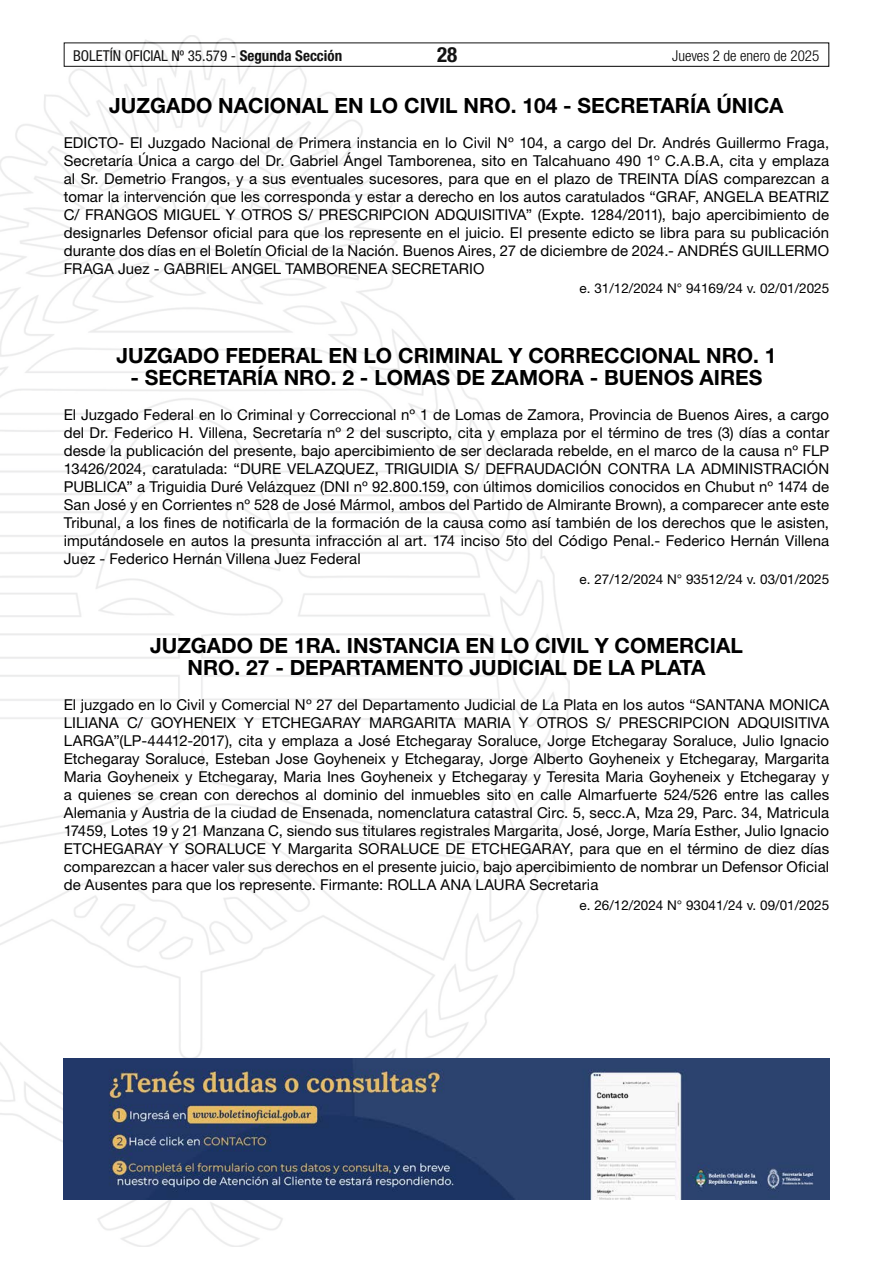
<style>
.page{position:relative;width:893px;height:1263px;background:#fff}
.page>*{position:absolute;margin:0;border:0;box-sizing:border-box;transform-origin:0 0}
.t1{font:700 21px/22.5px "Helvetica Neue LT Std";color:#000;text-align:center}
.t2{font:700 condensed 21px "Helvetica Neue LT Std";color:#000}
.t3{font:15px/18px "Helvetica Neue LT Std";letter-spacing:.005em;color:#000;text-align:justify}
.t4{font:condensed 15px "Helvetica Neue LT Std";color:#000}
.t5{font:300 condensed 15px "Helvetica Neue LT Std";color:#000}
.t6{font:13.5px "Helvetica Neue LT Std";color:#000}
.s1{font-weight:700}
</style>
<div class="page">
<div style="left:64px;top:43px;width:765px;height:24px;border:1px solid #000"></div>
<img style="left:0;top:35px;width:569px;height:1211px">
<img style="left:64px;top:1059px;width:765px;height:140px">
<p class="t4" style="left:73px;top:47px;width:271px">BOLETÍN OFICIAL Nº 35.579 - <span class="s1">Segunda Sección</span></p>
<h1 class="t2" style="left:437px;top:42px;width:22px">28</h1>
<p class="t5" style="left:672px;top:47px;width:149px">Jueves 2 de enero de 2025</p>
<h1 class="t1" style="left:109px;top:94px;width:676px">JUZGADO NACIONAL EN LO CIVIL NRO. 104 - SECRETARÍA ÚNICA</h1>
<p class="t3" style="left:64px;top:133px;width:767px">EDICTO- El Juzgado Nacional de Primera instancia en lo Civil Nº 104, a cargo del Dr. Andrés Guillermo Fraga, Secretaría Única a cargo del Dr. Gabriel Ángel Tamborenea, sito en Talcahuano 490 1º C.A.B.A, cita y emplaza al Sr. Demetrio Frangos, y a sus eventuales sucesores, para que en el plazo de TREINTA DÍAS comparezcan a tomar la intervención que les corresponda y estar a derecho en los autos caratulados “GRAF, ANGELA BEATRIZ C/ FRANGOS MIGUEL Y OTROS S/ PRESCRIPCION ADQUISITIVA” (Expte. 1284/2011), bajo apercibimiento de designarles Defensor oficial para que los represente en el juicio. El presente edicto se libra para su publicación durante dos días en el Boletín Oficial de la Nación. Buenos Aires, 27 de diciembre de 2024.- ANDRÉS GUILLERMO FRAGA Juez - GABRIEL ANGEL TAMBORENEA SECRETARIO</p>
<p class="t6" style="left:580px;top:280px;width:251px">e. 31/12/2024 N° 94169/24 v. 02/01/2025</p>
<h1 class="t1" style="left:116px;top:343px;width:661px">JUZGADO FEDERAL EN LO CRIMINAL Y CORRECCIONAL NRO. 1</h1>
<h1 class="t1" style="left:130px;top:366px;width:633px">- SECRETARÍA NRO. 2 - LOMAS DE ZAMORA - BUENOS AIRES</h1>
<p class="t3" style="left:64px;top:406px;width:767px">El Juzgado Federal en lo Criminal y Correccional nº 1 de Lomas de Zamora, Provincia de Buenos Aires, a cargo del Dr. Federico H. Villena, Secretaría nº 2 del suscripto, cita y emplaza por el término de tres (3) días a contar desde la publicación del presente, bajo apercibimiento de ser declarada rebelde, en el marco de la causa nº FLP 13426/2024, caratulada: “DURE VELAZQUEZ, TRIGUIDIA S/ DEFRAUDACIÓN CONTRA LA ADMINISTRACIÓN PUBLICA” a Triguidia Duré Velázquez (DNI nº 92.800.159, con últimos domicilios conocidos en Chubut nº 1474 de San José y en Corrientes nº 528 de José Mármol, ambos del Partido de Almirante Brown), a comparecer ante este Tribunal, a los fines de notificarla de la formación de la causa como así también de los derechos que le asisten, imputándosele en autos la presunta infracción al art. 174 inciso 5to del Código Penal.- Federico Hernán Villena Juez - Federico Hernán Villena Juez Federal</p>
<p class="t6" style="left:580px;top:571px;width:251px">e. 27/12/2024 N° 93512/24 v. 03/01/2025</p>
<h1 class="t1" style="left:150px;top:634px;width:594px">JUZGADO DE 1RA. INSTANCIA EN LO CIVIL Y COMERCIAL<br>NRO. 27 - DEPARTAMENTO JUDICIAL DE LA PLATA</h1>
<p class="t3" style="left:64px;top:696px;width:767px">El juzgado en lo Civil y Comercial Nº 27 del Departamento Judicial de La Plata en los autos “SANTANA MONICA LILIANA C/ GOYHENEIX Y ETCHEGARAY MARGARITA MARIA Y OTROS S/ PRESCRIPCION ADQUISITIVA LARGA”(LP-44412-2017), cita y emplaza a José Etchegaray Soraluce, Jorge Etchegaray Soraluce, Julio Ignacio Etchegaray Soraluce, Esteban Jose Goyheneix y Etchegaray, Jorge Alberto Goyheneix y Etchegaray, Margarita Maria Goyheneix y Etchegaray, Maria Ines Goyheneix y Etchegaray y Teresita Maria Goyheneix y Etchegaray y a quienes se crean con derechos al dominio del inmuebles sito en calle Almarfuerte 524/526 entre las calles Alemania y Austria de la ciudad de Ensenada, nomenclatura catastral Circ. 5, secc.A, Mza 29, Parc. 34, Matricula 17459, Lotes 19 y 21 Manzana C, siendo sus titulares registrales Margarita, José, Jorge, María Esther, Julio Ignacio ETCHEGARAY Y SORALUCE Y Margarita SORALUCE DE ETCHEGARAY, para que en el término de diez días comparezcan a hacer valer sus derechos en el presente juicio, bajo apercibimiento de nombrar un Defensor Oficial de Ausentes para que los represente. Firmante: ROLLA ANA LAURA Secretaria</p>
<p class="t6" style="left:580px;top:897px;width:251px">e. 26/12/2024 N° 93041/24 v. 09/01/2025</p>
</div>
